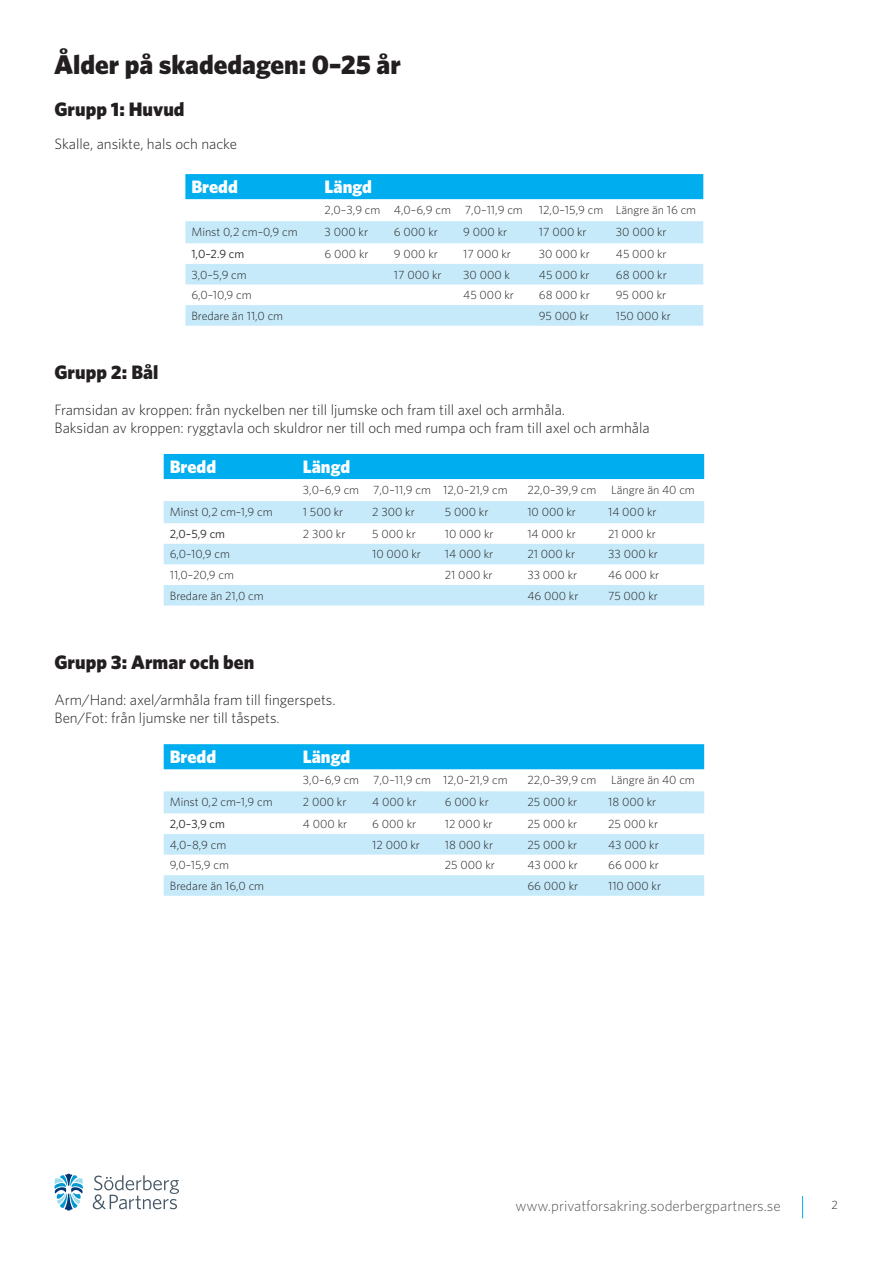
<style>
.page{position:relative;width:893px;height:1263px;background:#fff}
.page>*{position:absolute;margin:0;border:0;box-sizing:border-box;transform-origin:0 0}
.t1{font:900 27px "Whitney";color:#231f20}
.t2{font:900 19.5px "Whitney";color:#231f20}
.Styckeformat_1{font:900 18px "Whitney";color:#fff}
.t3{font:300 15px "Whitney";color:#231f20}
.t4{font:300 15px "Whitney";color:#57585a}
.t5{font:300 12px "Whitney";color:#231f20}
.t6{font:12px "Whitney";color:#231f20}
</style>
<div class="page">
<svg style="left:802px;top:1196px;width:1px;height:22px"></svg>
<svg style="left:93px;top:1175px;width:86px;height:34px"></svg>
<svg style="left:54px;top:1174px;width:29px;height:36px"></svg>
<div style="left:185px;top:174px;width:518px;height:25px;background:#00aeef"></div>
<svg style="left:185px;top:221px;width:518px;height:105px;fill:#c6eafa"></svg>
<div style="left:164px;top:454px;width:540px;height:25px;background:#00aeef"></div>
<svg style="left:164px;top:501px;width:540px;height:104px;fill:#c6eafa"></svg>
<div style="left:164px;top:744px;width:540px;height:25px;background:#00aeef"></div>
<svg style="left:164px;top:791px;width:540px;height:105px;fill:#c6eafa"></svg>
<p class="t1" style="left:54px;top:48px;width:348px">Ålder på skadedagen: 0–25 år</p>
<p class="t2" style="left:54px;top:97px;width:132px">Grupp 1: Huvud</p>
<p class="t3" style="left:54px;top:135px;width:184px">Skalle, ansikte, hals och nacke</p>
<p class="Styckeformat_1" style="left:191px;top:176px;width:48px">Bredd</p>
<p class="Styckeformat_1" style="left:325px;top:176px;width:49px">Längd</p>
<p class="t5" style="left:325px;top:203px;width:57px">2,0–3,9 cm</p>
<p class="t5" style="left:394px;top:203px;width:130px">4,0–6,9 cm 7,0–11,9 cm</p>
<p class="t5" style="left:539px;top:203px;width:66px">12,0–15,9 cm</p>
<p class="t5" style="left:616px;top:203px;width:82px">Längre än 16 cm</p>
<p class="t5" style="left:191px;top:225px;width:108px">Minst 0,2 cm–0,9 cm</p>
<p class="t5" style="left:325px;top:225px;width:45px">3 000 kr</p>
<p class="t5" style="left:394px;top:225px;width:45px">6 000 kr</p>
<p class="t5" style="left:463px;top:225px;width:45px">9 000 kr</p>
<p class="t5" style="left:539px;top:225px;width:49px">17 000 kr</p>
<p class="t5" style="left:616px;top:225px;width:52px">30 000 kr</p>
<p class="t6" style="left:191px;top:247px;width:54px">1,0–2.9 cm</p>
<p class="t5" style="left:325px;top:247px;width:45px">6 000 kr</p>
<p class="t5" style="left:394px;top:247px;width:45px">9 000 kr</p>
<p class="t5" style="left:463px;top:247px;width:49px">17 000 kr</p>
<p class="t5" style="left:539px;top:247px;width:52px">30 000 kr</p>
<p class="t5" style="left:616px;top:247px;width:52px">45 000 kr</p>
<p class="t5" style="left:191px;top:267px;width:57px">3,0–5,9 cm</p>
<p class="t5" style="left:394px;top:267px;width:49px">17 000 kr</p>
<p class="t5" style="left:463px;top:267px;width:48px">30 000 k</p>
<p class="t5" style="left:539px;top:267px;width:52px">45 000 kr</p>
<p class="t5" style="left:616px;top:267px;width:52px">68 000 kr</p>
<p class="t5" style="left:191px;top:288px;width:62px">6,0–10,9 cm</p>
<p class="t5" style="left:463px;top:288px;width:52px">45 000 kr</p>
<p class="t5" style="left:539px;top:288px;width:52px">68 000 kr</p>
<p class="t5" style="left:616px;top:288px;width:52px">95 000 kr</p>
<p class="t5" style="left:191px;top:308px;width:93px">Bredare än 11,0 cm</p>
<p class="t5" style="left:539px;top:308px;width:52px">95 000 kr</p>
<p class="t5" style="left:616px;top:308px;width:57px">150 000 kr</p>
<p class="t2" style="left:54px;top:360px;width:105px">Grupp 2: Bål</p>
<p class="t3" style="left:54px;top:401px;width:512px">Framsidan av kroppen: från nyckelben ner till ljumske och fram till axel och armhåla.</p>
<p class="t3" style="left:54px;top:419px;width:597px">Baksidan av kroppen: ryggtavla och skuldror ner till och med rumpa och fram till axel och armhåla</p>
<p class="Styckeformat_1" style="left:170px;top:456px;width:48px">Bredd</p>
<p class="Styckeformat_1" style="left:303px;top:456px;width:49px">Längd</p>
<p class="t5" style="left:303px;top:483px;width:206px">3,0–6,9 cm 7,0–11,9 cm 12,0–21,9 cm</p>
<p class="t5" style="left:527px;top:483px;width:169px">22,0–39,9 cm Längre än 40 cm</p>
<p class="t5" style="left:170px;top:504px;width:104px">Minst 0,2 cm–1,9 cm</p>
<p class="t5" style="left:303px;top:504px;width:42px">1 500 kr</p>
<p class="t5" style="left:372px;top:504px;width:44px">2 300 kr</p>
<p class="t5" style="left:445px;top:504px;width:45px">5 000 kr</p>
<p class="t5" style="left:527px;top:504px;width:50px">10 000 kr</p>
<p class="t5" style="left:608px;top:504px;width:50px">14 000 kr</p>
<p class="t6" style="left:170px;top:526px;width:57px">2,0–5,9 cm</p>
<p class="t5" style="left:303px;top:527px;width:44px">2 300 kr</p>
<p class="t5" style="left:372px;top:527px;width:45px">5 000 kr</p>
<p class="t5" style="left:445px;top:527px;width:50px">10 000 kr</p>
<p class="t5" style="left:527px;top:527px;width:50px">14 000 kr</p>
<p class="t5" style="left:608px;top:527px;width:49px">21 000 kr</p>
<p class="t5" style="left:170px;top:547px;width:62px">6,0–10,9 cm</p>
<p class="t5" style="left:372px;top:547px;width:50px">10 000 kr</p>
<p class="t5" style="left:445px;top:547px;width:50px">14 000 kr</p>
<p class="t5" style="left:527px;top:547px;width:49px">21 000 kr</p>
<p class="t5" style="left:608px;top:547px;width:51px">33 000 kr</p>
<p class="t5" style="left:170px;top:568px;width:66px">11,0–20,9 cm</p>
<p class="t5" style="left:445px;top:568px;width:49px">21 000 kr</p>
<p class="t5" style="left:527px;top:568px;width:51px">33 000 kr</p>
<p class="t5" style="left:608px;top:568px;width:53px">46 000 kr</p>
<p class="t5" style="left:170px;top:588px;width:95px">Bredare än 21,0 cm</p>
<p class="t5" style="left:527px;top:588px;width:53px">46 000 kr</p>
<p class="t5" style="left:608px;top:588px;width:51px">75 000 kr</p>
<p class="t2" style="left:54px;top:650px;width:201px">Grupp 3: Armar och ben</p>
<p class="t3" style="left:54px;top:691px;width:283px">Arm/Hand: axel/armhåla fram till fingerspets.</p>
<p class="t3" style="left:54px;top:709px;width:227px">Ben/Fot: från ljumske ner till tåspets.</p>
<p class="Styckeformat_1" style="left:170px;top:746px;width:48px">Bredd</p>
<p class="Styckeformat_1" style="left:303px;top:746px;width:49px">Längd</p>
<p class="t5" style="left:303px;top:773px;width:206px">3,0–6,9 cm 7,0–11,9 cm 12,0–21,9 cm</p>
<p class="t5" style="left:527px;top:773px;width:169px">22,0–39,9 cm Längre än 40 cm</p>
<p class="t5" style="left:170px;top:795px;width:104px">Minst 0,2 cm–1,9 cm</p>
<p class="t5" style="left:303px;top:795px;width:45px">2 000 kr</p>
<p class="t5" style="left:372px;top:795px;width:46px">4 000 kr</p>
<p class="t5" style="left:445px;top:795px;width:45px">6 000 kr</p>
<p class="t5" style="left:527px;top:795px;width:51px">25 000 kr</p>
<p class="t5" style="left:608px;top:795px;width:50px">18 000 kr</p>
<p class="t6" style="left:170px;top:817px;width:57px">2,0–3,9 cm</p>
<p class="t5" style="left:303px;top:817px;width:46px">4 000 kr</p>
<p class="t5" style="left:372px;top:817px;width:45px">6 000 kr</p>
<p class="t5" style="left:445px;top:817px;width:49px">12 000 kr</p>
<p class="t5" style="left:527px;top:817px;width:51px">25 000 kr</p>
<p class="t5" style="left:608px;top:817px;width:51px">25 000 kr</p>
<p class="t5" style="left:170px;top:837px;width:58px">4,0–8,9 cm</p>
<p class="t5" style="left:372px;top:837px;width:49px">12 000 kr</p>
<p class="t5" style="left:445px;top:837px;width:50px">18 000 kr</p>
<p class="t5" style="left:527px;top:837px;width:51px">25 000 kr</p>
<p class="t5" style="left:608px;top:837px;width:52px">43 000 kr</p>
<p class="t5" style="left:170px;top:858px;width:61px">9,0–15,9 cm</p>
<p class="t5" style="left:445px;top:858px;width:51px">25 000 kr</p>
<p class="t5" style="left:527px;top:858px;width:52px">43 000 kr</p>
<p class="t5" style="left:608px;top:858px;width:52px">66 000 kr</p>
<p class="t5" style="left:170px;top:879px;width:96px">Bredare än 16,0 cm</p>
<p class="t5" style="left:527px;top:879px;width:52px">66 000 kr</p>
<p class="t5" style="left:608px;top:879px;width:54px">110 000 kr</p>
<p class="t4" style="left:515px;top:1197px;width:267px">www.privatforsakring.soderbergpartners.se</p>
<p class="t5" style="left:831px;top:1197px;width:8px">2</p>
</div>
